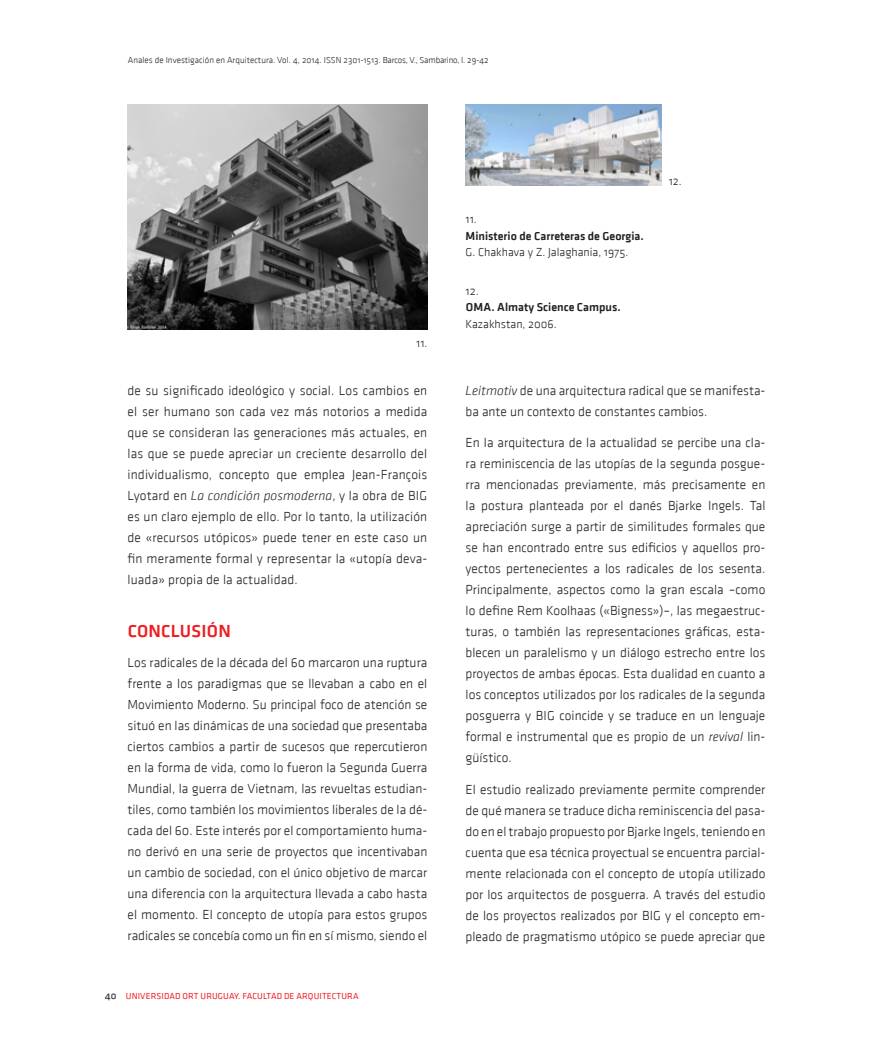
<style>
.page{position:relative;width:893px;height:1063px;background:#fff}
.page>*{position:absolute;margin:0;border:0;box-sizing:border-box;transform-origin:0 0}
.t1{font:18px "Klavika Medium OSF";color:#ee1d23}
.t2{font:13.5px/21px "Klavika Light OSF";color:#231f20;text-align:justify}
.t3{font:12px "Klavika Light OSF";color:#231f20}
.t4{font:12px "Klavika Medium OSF";color:#231f20}
.t5{font:9px "Klavika Light OSF";color:#231f20}
.t6{font:9px "Klavika Regular OSF";letter-spacing:.015em;color:#ee1d23}
.s1{font-family:"Klavika Light Italic OSF"}
.s2{font-size:10.5px;color:#231f20}
</style>
<div class="page">
<img style="left:128px;top:104px;width:299px;height:226px">
<img style="left:466px;top:104px;width:196px;height:82px">
<p class="t5" style="left:128px;top:55px;width:362px">Anales de Investigación en Arquitectura. Vol. 4, 2014. ISSN 2301-1513. Barcos, V., Sambarino, I. 29-42</p>
<p class="t3" style="left:416px;top:337px;width:13px">11.</p>
<p class="t3" style="left:466px;top:213px;width:13px">11.</p>
<p class="t4" style="left:466px;top:229px;width:180px">Ministerio de Carreteras de Georgia.</p>
<p class="t3" style="left:466px;top:246px;width:164px">G. Chakhava y Z. Jalaghania, 1975.</p>
<p class="t3" style="left:466px;top:284px;width:14px">12.</p>
<p class="t4" style="left:466px;top:301px;width:156px">Oma. Almaty Science Campus.</p>
<p class="t3" style="left:466px;top:317px;width:92px">Kazakhstan, 2006.</p>
<p class="t3" style="left:669px;top:175px;width:14px">12.</p>
<p class="t2" style="left:128px;top:380px;width:301px;text-align:left">de su significado ideológico y social. Los cambios en el ser humano son cada vez más notorios a medida que se consideran las generaciones más actuales, en las que se puede apreciar un creciente desarrollo del individualismo, concepto que emplea Jean-François Lyotard en <span class="s1">La condición posmoderna</span>, y la obra de Big es un claro ejemplo de ello. Por lo tanto, la utilización de «recursos utópicos» puede tener en este caso un fin meramente formal y representar la «utopía deva&shy;luada» propia de la actualidad.</p>
<h1 class="t1" style="left:128px;top:621px;width:54px">CONCLUSIÓN</h1>
<p class="t2" style="left:128px;top:652px;width:301px">Los radicales de la década del 60 marcaron una ruptura frente a los paradigmas que se llevaban a cabo en el Movimiento Moderno. Su principal foco de atención se situó en las dinámicas de una sociedad que presentaba ciertos cambios a partir de sucesos que repercutieron en la forma de vida, como lo fueron la Segunda Guerra Mundial, la guerra de Vietnam, las revueltas estudian&shy;tiles, como también los movimientos liberales de la dé&shy;cada del 60. Este interés por el comportamiento huma&shy;no derivó en una serie de proyectos que incentivaban un cambio de sociedad, con el único objetivo de marcar una diferencia con la arquitectura llevada a cabo hasta el momento. El concepto de utopía para estos grupos radicales se concebía como un fin en sí mismo, siendo el</p>
<p class="t6" style="left:105px;top:992px;width:84px"><span class="s2">40</span> U NIVERSIDAD ORT</p>
<p class="t6" style="left:201px;top:992px;width:160px">U RUGUAY. FACULTAD DE ARQUITECTURA</p>
<p class="t2" style="left:466px;top:380px;width:301px"><span class="s1">Leitmotiv</span> de una arquitectura radical que se manifesta&shy;ba ante un contexto de constantes cambios.</p>
<p class="t2" style="left:466px;top:432px;width:301px">En la arquitectura de la actualidad se percibe una cla&shy;ra reminiscencia de las utopías de la segunda posgue&shy;rra mencionadas previamente, más precisamente en la postura planteada por el danés Bjarke Ingels. Tal apreciación surge a partir de similitudes formales que se han encontrado entre sus edificios y aquellos pro&shy;yectos pertenecientes a los radicales de los sesenta.<br>Principalmente, aspectos como la gran escala –como lo define Rem Koolhaas («Bigness»)–, las megaestruc&shy;turas, o también las representaciones gráficas, esta&shy;blecen un paralelismo y un diálogo estrecho entre los proyectos de ambas épocas. Esta dualidad en cuanto a los conceptos utilizados por los radicales de la segunda posguerra y Big coincide y se traduce en un lenguaje formal e instrumental que es propio de un <span class="s1">revival</span> lin&shy;güístico.</p>
<p class="t2" style="left:466px;top:779px;width:301px">El estudio realizado previamente permite comprender de qué manera se traduce dicha reminiscencia del pasa&shy;do en el trabajo propuesto por Bjarke Ingels, teniendo en cuenta que esa técnica proyectual se encuentra parcial&shy;mente relacionada con el concepto de utopía utilizado por los arquitectos de posguerra. A través del estudio de los proyectos realizados por Big y el concepto em&shy;pleado de pragmatismo utópico se puede apreciar que</p>
</div>
